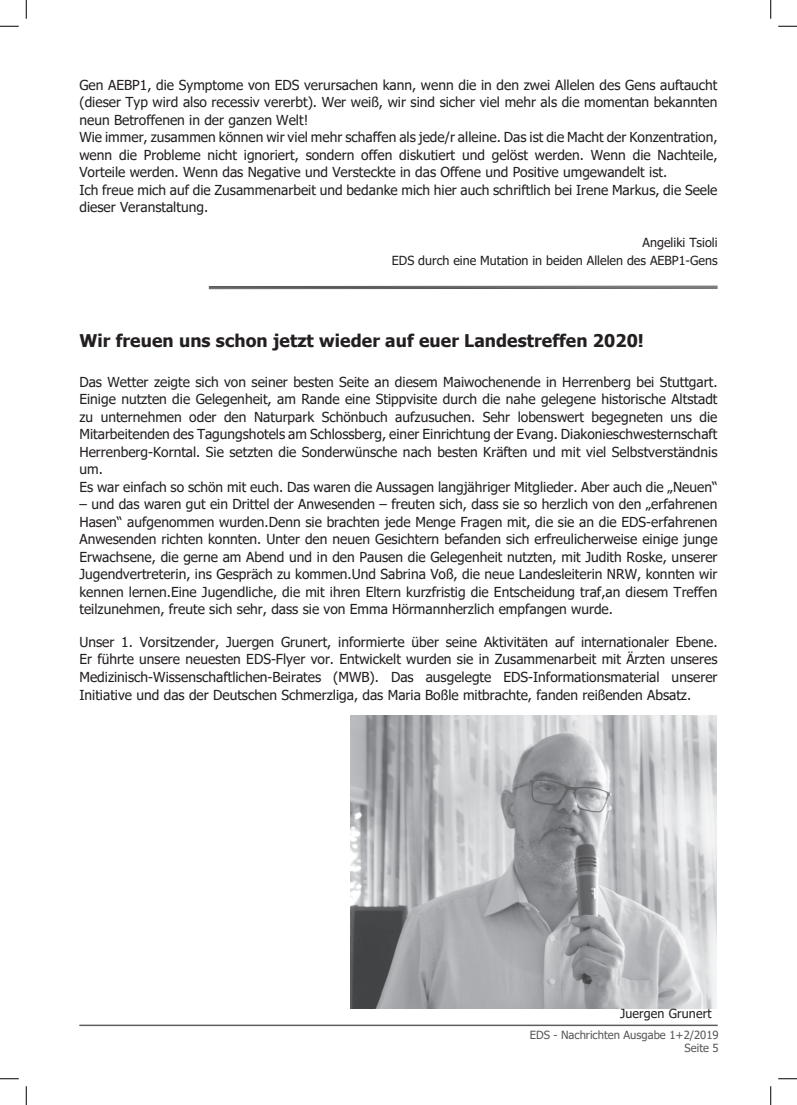
<style>
.page{position:relative;width:797px;height:1105px;background:#fff}
.page>*{position:absolute;margin:0;border:0;box-sizing:border-box;transform-origin:0 0}
.t1{font:700 17.5px "Tahoma";letter-spacing:.005em;color:#231f20}
.t2{font:13.75px/17.5px "Tahoma";color:#231f20}
.t3{font:12.5px/17.5px "Tahoma";color:#231f20;text-align:right}
.t4{font:11.25px/13.5px "Tahoma";color:#57585a}
</style>
<div class="page">
<hr style="left:79px;top:1025px;width:638px;height:1px;background:#57585a">
<img style="left:351px;top:715px;width:365px;height:293px">
<svg style="left:208px;top:286px;width:510px;height:3px;background:#69696b"></svg>
<svg style="left:0;top:25px;width:19px;height:2px"></svg>
<svg style="left:778px;top:25px;width:19px;height:2px"></svg>
<svg style="left:0;top:1078px;width:19px;height:1px"></svg>
<svg style="left:778px;top:1078px;width:19px;height:1px"></svg>
<svg style="left:25px;top:0;width:2px;height:19px"></svg>
<svg style="left:25px;top:1086px;width:2px;height:19px"></svg>
<svg style="left:770px;top:0;width:1px;height:19px"></svg>
<svg style="left:770px;top:1086px;width:1px;height:19px"></svg>
<p class="t2" style="left:79px;top:77px;width:639px">Gen AEBP1, die Symptome von EDS verursachen kann, wenn die in den zwei Allelen des Gens auftaucht (dieser Typ wird also recessiv vererbt). Wer weiß, wir sind sicher viel mehr als die momentan bekannten neun Betroffenen in der ganzen Welt!<br>Wie immer, zusammen können wir viel mehr schaffen als jede/r alleine. Das ist die Macht der Konzentration, wenn die Probleme nicht ignoriert, sondern offen diskutiert und gelöst werden. Wenn die Nachteile, Vorteile werden. Wenn das Negative und Versteckte in das Offene und Positive umgewandelt ist.<br>Ich freue mich auf die Zusammenarbeit und bedanke mich hier auch schriftlich bei Irene Markus, die Seele dieser Veranstaltung.</p>
<p class="t3" style="left:392px;top:235px;width:327px">Angeliki Tsioli<br>EDS durch eine Mutation in beiden Allelen des AEBP1-Gens</p>
<p class="t1" style="left:79px;top:328px;width:566px">Wir freuen uns schon jetzt wieder auf euer Landestreffen 2020!</p>
<p class="t2" style="left:79px;top:374px;width:639px">Das Wetter zeigte sich von seiner besten Seite an diesem Maiwochenende in Herrenberg bei Stuttgart.<br>Einige nutzten die Gelegenheit, am Rande eine Stippvisite durch die nahe gelegene historische Altstadt zu unternehmen oder den Naturpark Schönbuch aufzusuchen. Sehr lobenswert begegneten uns die Mitarbeitenden des Tagungshotels am Schlossberg, einer Einrichtung der Evang. Diakonieschwesternschaft Herrenberg-Korntal. Sie setzten die Sonderwünsche nach besten Kräften und mit viel Selbstverständnis um.<br>Es war einfach so schön mit euch. Das waren die Aussagen langjähriger Mitglieder. Aber auch die „Neuen“</p>
<p class="t2" style="left:79px;top:496px;width:639px;text-align:justify">– und das waren gut ein Drittel der Anwesenden – freuten sich, dass sie so herzlich von den „erfahrenen Hasen“ aufgenommen wurden.Denn sie brachten jede Menge Fragen mit, die sie an die EDS-erfahrenen Anwesenden richten konnten. Unter den neuen Gesichtern befanden sich erfreulicherweise einige junge Erwachsene, die gerne am Abend und in den Pausen die Gelegenheit nutzten, mit Judith Roske, unserer Jugendvertreterin, ins Gespräch zu kommen.Und Sabrina Voß, die neue Landesleiterin NRW, konnten wir kennen lernen.Eine Jugendliche, die mit ihren Eltern kurzfristig die Entscheidung traf,an diesem Treffen teilzunehmen, freute sich sehr, dass sie von Emma Hörmannherzlich empfangen wurde.</p>
<p class="t2" style="left:79px;top:634px;width:639px;text-align:justify">Unser 1. Vorsitzender, Juergen Grunert, informierte über seine Aktivitäten auf internationaler Ebene.<br>Er führte unsere neuesten EDS-Flyer vor. Entwickelt wurden sie in Zusammenarbeit mit Ärzten unseres Medizinisch-Wissenschaftlichen-Beirates (MWB). Das ausgelegte EDS-Informationsmaterial unserer Initiative und das der Deutschen Schmerzliga, das Maria Boßle mitbrachte, fanden reißenden Absatz.</p>
<p class="t3" style="left:620px;top:1005px;width:93px">Juergen Grunert</p>
<p class="t4" style="left:684px;top:1028px;width:36px;text-indent:-155px">EDS - Nachrichten Ausgabe 1+2/2019<br>Seite</p>
</div>
